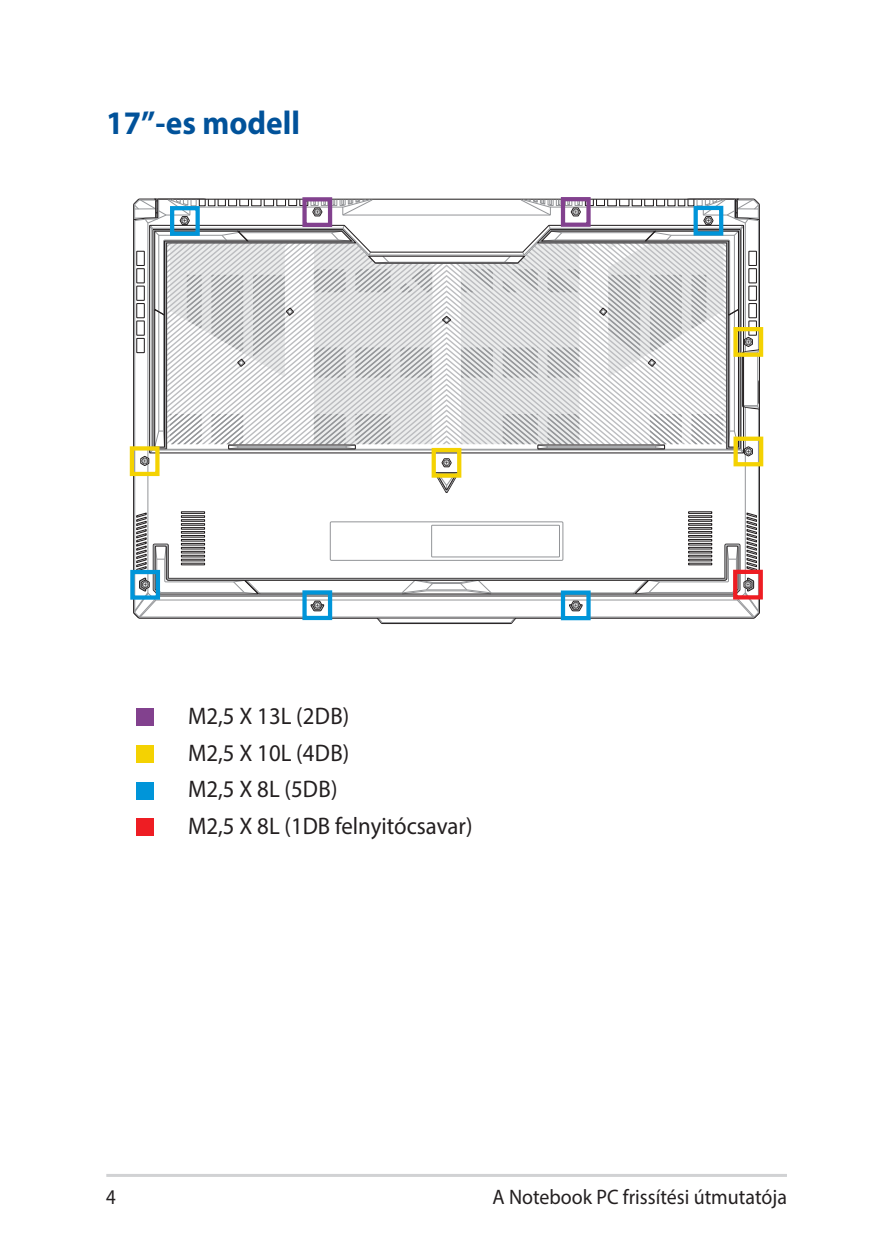
<style>
.page{position:relative;width:893px;height:1259px;background:#fff}
.page>*{position:absolute;margin:0;border:0;box-sizing:border-box;transform-origin:0 0}
.t1{font:700 33px "Myriad Pro";color:#01529a;scale:.95 1}
.t2{font:24px/36.6px "Myriad Pro";color:#231f20;scale:.95 1}
.t3{font:21px "Myriad Pro";color:#231f20;scale:.95 1}
.t4{font:21px "Myriad Pro";color:#231f20;scale:.9 1}
</style>
<div class="page">
<hr style="left:106px;top:1174px;width:681px;height:3px;background:#d1d2d4">
<div style="left:137px;top:709px;width:17px;height:17px;background:#82418e"></div>
<div style="left:137px;top:745px;width:17px;height:17px;background:#f4d202"></div>
<div style="left:137px;top:782px;width:17px;height:17px;background:#0095d9"></div>
<div style="left:137px;top:818px;width:17px;height:17px;background:#ee1d23"></div>
<div style="left:181px;top:511px;width:24px;height:3px;border:1px solid #231f20"></div>
<div style="left:688px;top:511px;width:24px;height:3px;border:1px solid #231f20"></div>
<svg style="left:134px;top:512px;width:625px;height:106px"></svg>
<div style="left:330px;top:521px;width:233px;height:40px;border:1px solid #939598"></div>
<div style="left:431px;top:525px;width:129px;height:32px;border:1px solid #939598"></div>
<svg style="left:132px;top:198px;width:629px;height:296px"></svg>
<div style="left:733px;top:570px;width:30px;height:29px;border:4px solid #ee1d23"></div>
<div style="left:302px;top:197px;width:30px;height:30px;border:4px solid #82418e"></div>
<div style="left:561px;top:197px;width:30px;height:30px;border:4px solid #82418e"></div>
<div style="left:130px;top:446px;width:30px;height:30px;border:4px solid #f4d202"></div>
<div style="left:432px;top:448px;width:29px;height:30px;border:4px solid #f4d202"></div>
<div style="left:733px;top:327px;width:30px;height:30px;border:4px solid #f4d202"></div>
<div style="left:733px;top:436px;width:30px;height:30px;border:4px solid #f4d202"></div>
<div style="left:130px;top:570px;width:30px;height:29px;border:4px solid #0095d9"></div>
<div style="left:170px;top:206px;width:30px;height:30px;border:4px solid #0095d9"></div>
<div style="left:693px;top:206px;width:30px;height:30px;border:4px solid #0095d9"></div>
<div style="left:561px;top:590px;width:30px;height:30px;border:4px solid #0095d9"></div>
<div style="left:302px;top:590px;width:30px;height:30px;border:4px solid #0095d9"></div>
<h1 class="t1" style="left:106px;top:101px;width:205px">17”-es modell</h1>
<p class="t2" style="left:188px;top:697px;width:301px">M2,5 X 13L (2DB)<br>M2,5 X 10L (4DB)<br>M2,5 X 8L (5DB)<br>M2,5 X 8L (1DB felnyitócsavar)</p>
<p class="t4" style="left:106px;top:1184px;width:12px">4</p>
<p class="t3" style="left:493px;top:1184px;width:311px">A Notebook PC frissítési útmutatója</p>
</div>
